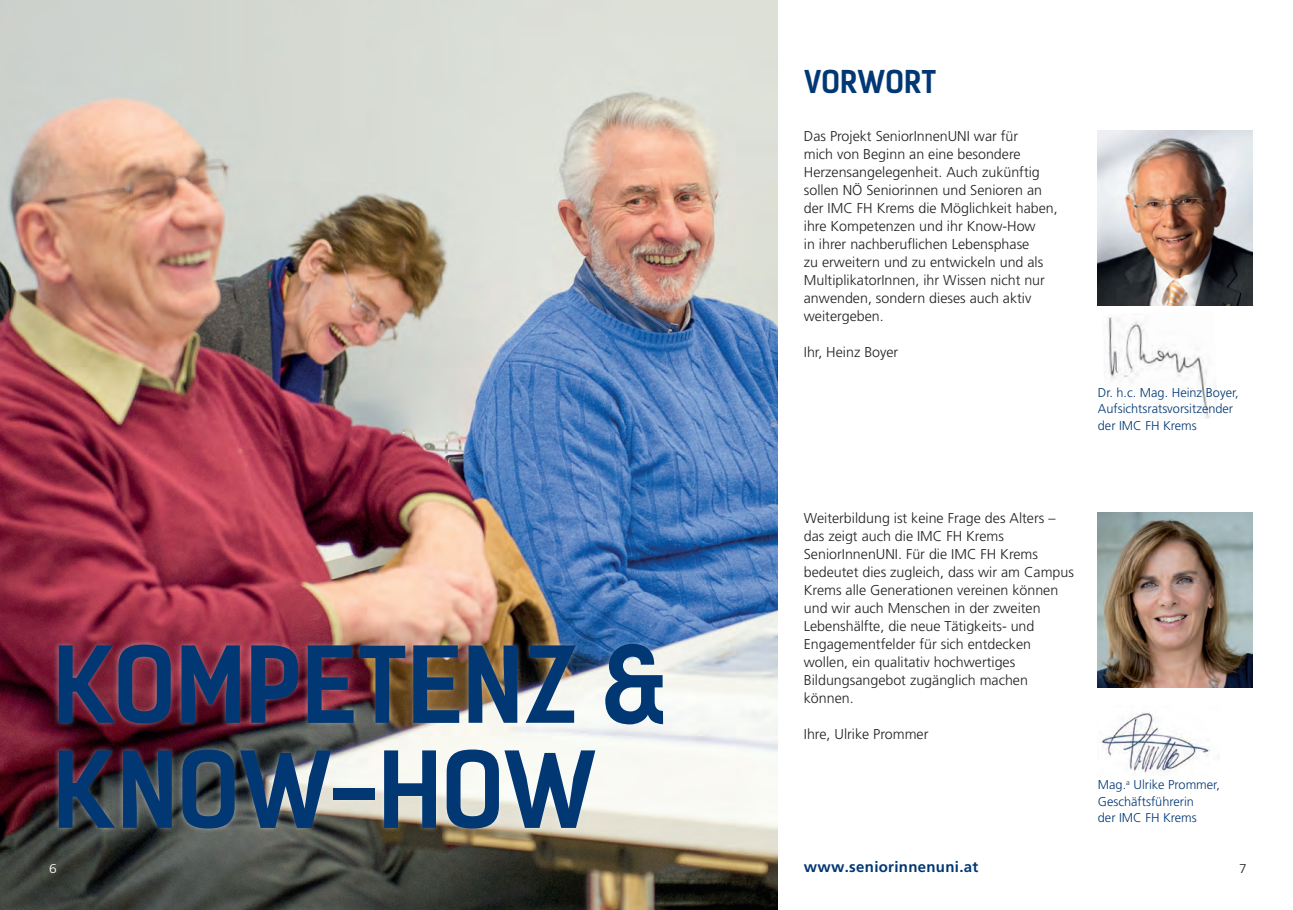
<style>
.page{position:relative;width:1293px;height:910px;background:#fff}
.page>*{position:absolute;margin:0;border:0;box-sizing:border-box;transform-origin:0 0}
.t1{font:100.5px/105px "Kelson Sans Bold BG";letter-spacing:-.015em;color:#013874}
.t2{font:30px "Kelson Sans Bold BG";letter-spacing:-.01em;color:#013874}
.t3{font:700 15px "Frutiger LT Pro";letter-spacing:.02em;color:#013874}
.t4{font:300 14.25px/18px "Frutiger LT Pro";color:#231f20}
.t5{font:300 12.75px/16.5px "Frutiger LT Pro";color:#013874}
.t6{font:300 12.75px "Frutiger LT Pro";color:#231f20;scale:1.08 1}
.t7{font:300 12.75px "Frutiger LT Pro";color:#fff;scale:1.08 1}
</style>
<div class="page">
<img style="left:0;top:0;width:777px;height:910px">
<div style="left:53px;top:639px;width:615px;height:195px;background:#fff;opacity:.4"></div>
<img style="left:1098px;top:131px;width:154px;height:175px">
<img style="left:1100px;top:712px;width:111px;height:61px">
<img style="left:1108px;top:317px;width:102px;height:102px">
<img style="left:1098px;top:512px;width:154px;height:176px">
<h1 class="t1" style="left:52px;top:633px;width:615px">KOMPETENZ &amp;<br>KNOW-HOW</h1>
<p class="t7" style="left:49px;top:861px;width:9px">6</p>
<h2 class="t2" style="left:804px;top:63px;width:133px">VORWORT</h2>
<p class="t4" style="left:804px;top:128px;width:255px">Das Projekt SeniorInnenUNI war für<br>mich von Beginn an eine besondere Herzensangelegenheit. Auch zukünftig sollen NÖ Seniorinnen und Senioren an der IMC FH Krems die Möglichkeit haben, ihre Kompetenzen und ihr Know-How<br>in ihrer nachberuflichen Lebensphase<br>zu erweitern und zu entwickeln und als MultiplikatorInnen, ihr Wissen nicht nur anwenden, sondern dieses auch aktiv weitergeben.</p>
<p class="t4" style="left:804px;top:344px;width:96px">Ihr, Heinz Boyer</p>
<p class="t5" style="left:1098px;top:384px;width:142px">Dr. h.c. Mag. Heinz Boyer,<br>Aufsichtsratsvorsitzender der IMC FH Krems</p>
<p class="t4" style="left:804px;top:509px;width:272px">Weiterbildung ist keine Frage des Alters – das zeigt auch die IMC FH Krems SeniorInnenUNI. Für die IMC FH Krems bedeutet dies zugleich, dass wir am Campus Krems alle Generationen vereinen können und wir auch Menschen in der zweiten Lebenshälfte, die neue Tätigkeits- und Engagementfelder für sich entdecken wollen, ein qualitativ hochwertiges Bildungsangebot zugänglich machen können.</p>
<p class="t4" style="left:804px;top:725px;width:126px">Ihre, Ulrike Prommer</p>
<p class="t3" style="left:804px;top:858px;width:176px">www.seniorinnenuni.at</p>
<p class="t5" style="left:1098px;top:777px;width:124px">Mag.<sup>a</sup> Ulrike Prommer,<br>Geschäftsführerin<br>der IMC FH Krems</p>
<p class="t6" style="left:1239px;top:861px;width:9px">7</p>
</div>
